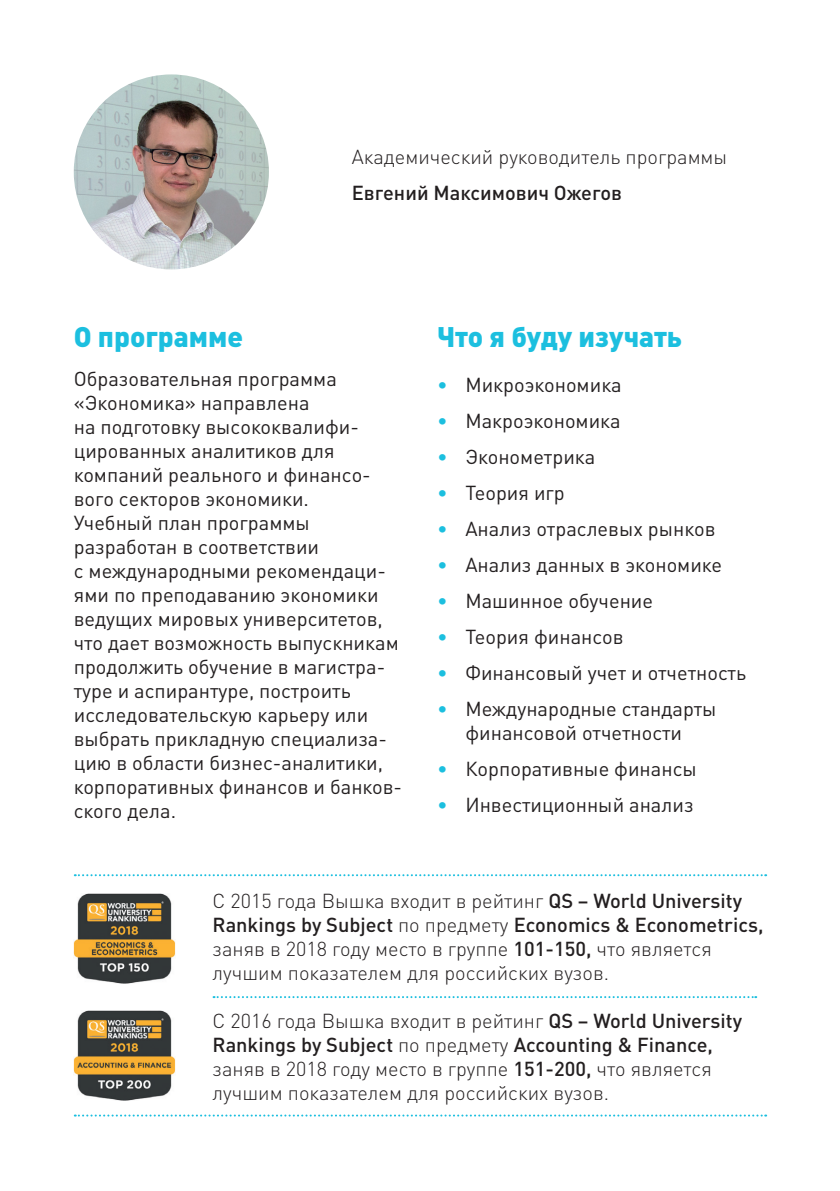
<style>
.page{position:relative;width:840px;height:1191px;background:#fff}
.page>*{position:absolute;margin:0;border:0;box-sizing:border-box;transform-origin:0 0}
.ЗАГ{font:900 28px "DIN Pro";color:#1cbfdf}
.текст{font:20px/24px "DIN Pro";color:#231f20}
.текст-2{font:300 20px/24px "DIN Pro";color:#231f20}
.t1{font:500 20px "DIN Pro";color:#231f20}
.s1{color:#1cbfdf}
.s2{font-weight:500}
</style>
<div class="page">
<img style="left:74px;top:74px;width:195px;height:195px;border-radius:97px">
<svg style="left:75px;top:874px;width:690px;height:2px"></svg>
<svg style="left:75px;top:1114px;width:690px;height:2px"></svg>
<svg style="left:213px;top:996px;width:542px;height:2px"></svg>
<img style="left:74px;top:893px;width:101px;height:90px">
<img style="left:74px;top:1010px;width:101px;height:90px">
<p class="текст-2" style="left:351px;top:144px;width:376px">Академический руководитель программы</p>
<p class="t1" style="left:351px;top:179px;width:271px">Евгений Максимович Ожегов</p>
<p class="ЗАГ" style="left:74px;top:318px;width:171px">О программе</p>
<p class="текст" style="left:74px;top:366px;width:329px">Образовательная программа «Экономика» направлена<br>на подготовку высококвалифи&shy;цированных аналитиков для компаний реального и финансо&shy;вого секторов экономики.<br>Учебный план программы разработан в соответствии<br>с международными рекомендаци&shy;ями по преподаванию экономики ведущих мировых университетов, что дает возможность выпускникам продолжить обучение в магистра&shy;туре и аспирантуре, построить исследовательскую карьеру или выбрать прикладную специализа&shy;цию в области бизнес-аналитики, корпоративных финансов и банков&shy;ского дела.</p>
<p class="ЗАГ" style="left:437px;top:318px;width:246px">Что я буду изучать</p>
<p class="текст" style="left:437px;top:372px;width:186px"><span class="s1">•</span> Микроэкономика</p>
<p class="текст" style="left:437px;top:408px;width:185px"><span class="s1">•</span> Макроэкономика</p>
<p class="текст" style="left:437px;top:444px;width:160px"><span class="s1">•</span> Эконометрика</p>
<p class="текст" style="left:437px;top:480px;width:129px"><span class="s1">•</span> Теория игр</p>
<p class="текст" style="left:437px;top:516px;width:280px"><span class="s1">•</span> Анализ отраслевых рынков</p>
<p class="текст" style="left:437px;top:552px;width:286px"><span class="s1">•</span> Анализ данных в экономике</p>
<p class="текст" style="left:437px;top:588px;width:217px"><span class="s1">•</span> Машинное обучение</p>
<p class="текст" style="left:437px;top:624px;width:188px"><span class="s1">•</span> Теория финансов</p>
<p class="текст" style="left:437px;top:660px;width:310px"><span class="s1">•</span> Финансовый учет и отчетность</p>
<p class="текст" style="left:437px;top:696px;width:281px;text-align:center"><span class="s1">•</span> Международные стандарты финансовой отчетности</p>
<p class="текст" style="left:437px;top:756px;width:261px"><span class="s1">•</span> Корпоративные финансы</p>
<p class="текст" style="left:437px;top:792px;width:258px"><span class="s1">•</span> Инвестиционный анализ</p>
<p class="текст-2" style="left:212px;top:888px;width:552px">С 2015 года Вышка входит в рейтинг <span class="s2">QS – World University Rankings by Subject</span> по предмету <span class="s2">Economics &amp; Econometrics, </span>заняв в 2018 году место в группе <span class="s2">101-150,</span> что является лучшим показателем для российских вузов.</p>
<p class="текст-2" style="left:212px;top:1008px;width:530px">С 2016 года Вышка входит в рейтинг <span class="s2">QS – World University Rankings by Subject</span> по предмету <span class="s2">Accounting &amp; Finance, </span>заняв в 2018 году место в группе <span class="s2">151-200,</span> что является лучшим показателем для российских вузов.</p>
</div>
